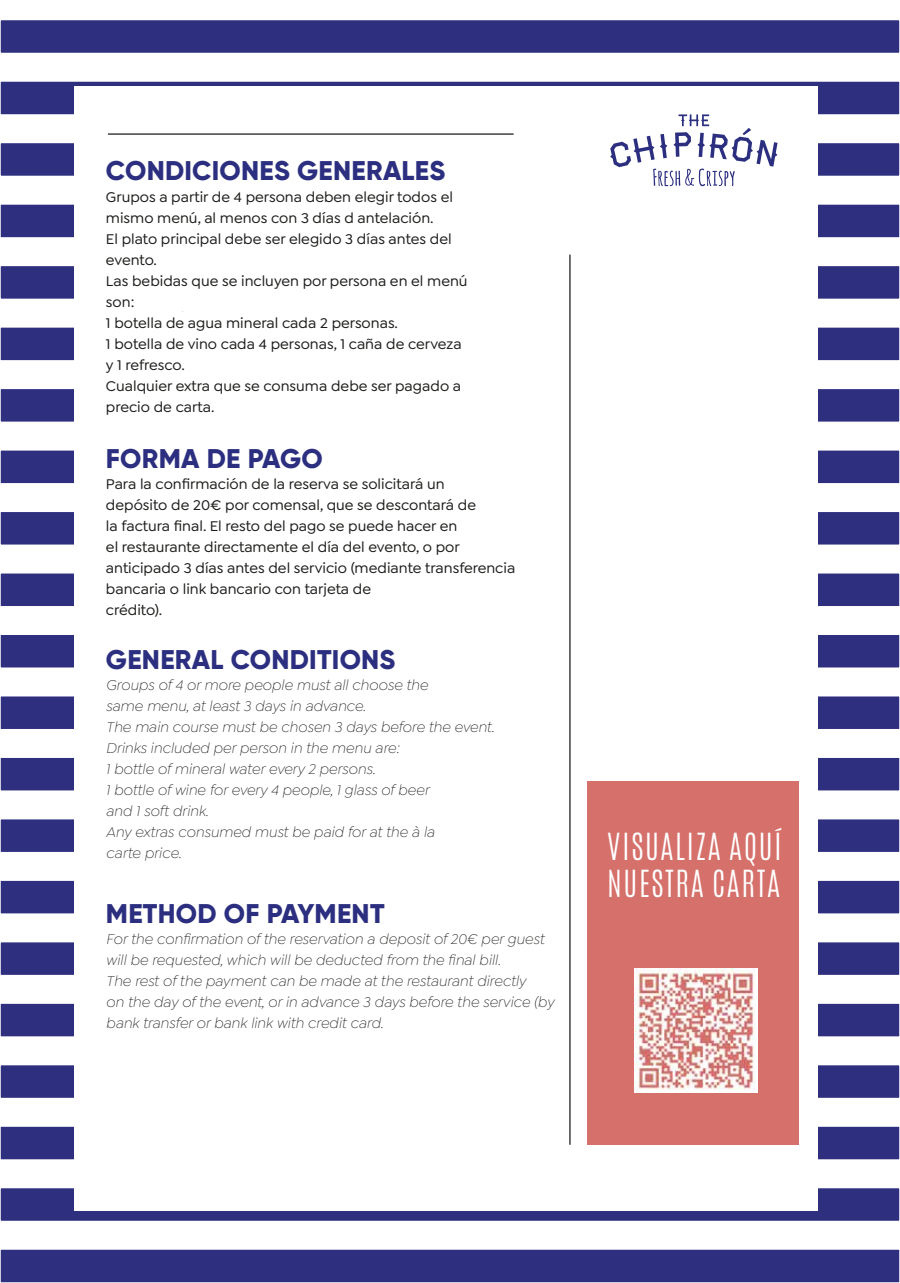
<style>
.page{position:relative;width:900px;height:1283px;background:#fff}
.page>*{position:absolute;margin:0;border:0;box-sizing:border-box;transform-origin:0 0}
.t1{font:300 31.2px/37.5px "Antonio";letter-spacing:.05em;color:#fff}
.t2{font:800 27px "Gilroy";letter-spacing:.01em;color:#2c2f80}
.t3{font:500 15px/21px "Goldplay";color:#1d1d1b}
.t4{font:italic 300 15px/21px "Goldplay";color:#1d1d1b}
</style>
<div class="page">
<div style="left:0;top:20px;width:900px;height:33px;background:#2f2f80"></div>
<div style="left:0;top:19px;width:900px;height:35px;border:2px solid #fff"></div>
<div style="left:0;top:81px;width:900px;height:34px;background:#2f2f80"></div>
<div style="left:0;top:80px;width:900px;height:36px;border:2px solid #fff"></div>
<div style="left:0;top:142px;width:900px;height:34px;background:#2f2f80"></div>
<div style="left:0;top:142px;width:900px;height:35px;border:2px solid #fff"></div>
<div style="left:0;top:204px;width:900px;height:34px;background:#2f2f80"></div>
<div style="left:0;top:203px;width:900px;height:36px;border:2px solid #fff"></div>
<div style="left:0;top:265px;width:900px;height:34px;background:#2f2f80"></div>
<div style="left:0;top:265px;width:900px;height:35px;border:2px solid #fff"></div>
<div style="left:0;top:327px;width:900px;height:34px;background:#2f2f80"></div>
<div style="left:0;top:326px;width:900px;height:35px;border:2px solid #fff"></div>
<div style="left:0;top:388px;width:900px;height:34px;background:#2f2f80"></div>
<div style="left:0;top:387px;width:900px;height:36px;border:2px solid #fff"></div>
<div style="left:0;top:450px;width:900px;height:34px;background:#2f2f80"></div>
<div style="left:0;top:449px;width:900px;height:35px;border:2px solid #fff"></div>
<div style="left:0;top:511px;width:900px;height:34px;background:#2f2f80"></div>
<div style="left:0;top:510px;width:900px;height:36px;border:2px solid #fff"></div>
<div style="left:0;top:572px;width:900px;height:34px;background:#2f2f80"></div>
<div style="left:0;top:572px;width:900px;height:35px;border:2px solid #fff"></div>
<div style="left:0;top:634px;width:900px;height:34px;background:#2f2f80"></div>
<div style="left:0;top:633px;width:900px;height:36px;border:2px solid #fff"></div>
<div style="left:0;top:695px;width:900px;height:34px;background:#2f2f80"></div>
<div style="left:0;top:695px;width:900px;height:35px;border:2px solid #fff"></div>
<div style="left:0;top:757px;width:900px;height:34px;background:#2f2f80"></div>
<div style="left:0;top:756px;width:900px;height:36px;border:2px solid #fff"></div>
<div style="left:0;top:818px;width:900px;height:34px;background:#2f2f80"></div>
<div style="left:0;top:817px;width:900px;height:36px;border:2px solid #fff"></div>
<div style="left:0;top:880px;width:900px;height:34px;background:#2f2f80"></div>
<div style="left:0;top:879px;width:900px;height:35px;border:2px solid #fff"></div>
<div style="left:0;top:941px;width:900px;height:34px;background:#2f2f80"></div>
<div style="left:0;top:940px;width:900px;height:36px;border:2px solid #fff"></div>
<div style="left:0;top:1003px;width:900px;height:34px;background:#2f2f80"></div>
<div style="left:0;top:1002px;width:900px;height:35px;border:2px solid #fff"></div>
<div style="left:0;top:1064px;width:900px;height:34px;background:#2f2f80"></div>
<div style="left:0;top:1063px;width:900px;height:36px;border:2px solid #fff"></div>
<div style="left:0;top:1125px;width:900px;height:34px;background:#2f2f80"></div>
<div style="left:0;top:1125px;width:900px;height:35px;border:2px solid #fff"></div>
<div style="left:0;top:1187px;width:900px;height:34px;background:#2f2f80"></div>
<div style="left:0;top:1186px;width:900px;height:36px;border:2px solid #fff"></div>
<div style="left:0;top:1248px;width:900px;height:34px;background:#2f2f80"></div>
<div style="left:0;top:1248px;width:900px;height:34px;border:2px solid #fff"></div>
<div style="left:74px;top:86px;width:744px;height:1124px;background:#fff"></div>
<svg style="left:610px;top:114px;width:167px;height:72px"></svg>
<hr style="left:569px;top:254px;width:1px;height:890px;background:#010101">
<div style="left:587px;top:781px;width:211px;height:363px;background:#d6706b"></div>
<img style="left:634px;top:968px;width:123px;height:124px">
<hr style="left:108px;top:133px;width:405px;height:2px;background:#010101">
<h2 class="t2" style="left:106px;top:154px;width:341px">CONDICIONES GENERALES</h2>
<p class="t3" style="left:106px;top:186px;width:363px">Grupos a partir de 4 persona deben elegir todos el mismo menú, al menos con 3 días d antelación.<br>El plato principal debe ser elegido 3 días antes del evento.<br>Las bebidas que se incluyen por persona en el menú son:<br>1 botella de agua mineral cada 2 personas.<br>1 botella de vino cada 4 personas, 1 caña de cerveza y 1 refresco.<br>Cualquier extra que se consuma debe ser pagado a precio de carta.</p>
<h2 class="t2" style="left:106px;top:441px;width:218px">FORMA DE PAGO</h2>
<p class="t3" style="left:106px;top:473px;width:411px">Para la confirmación de la reserva se solicitará un<br>depósito de 20€ por comensal, que se descontará de<br>la factura final. El resto del pago se puede hacer en<br>el restaurante directamente el día del evento, o por anticipado 3 días antes del servicio (mediante transferencia bancaria o link bancario con tarjeta de<br>crédito).</p>
<h2 class="t2" style="left:106px;top:642px;width:291px">GENERAL CONDITIONS</h2>
<p class="t4" style="left:106px;top:674px;width:390px">Groups of 4 or more people must all choose the<br>same menu, at least 3 days in advance.<br>The main course must be chosen 3 days before the event.<br>Drinks included per person in the menu are:<br>1 bottle of mineral water every 2 persons.<br>1 bottle of wine for every 4 people, 1 glass of beer<br>and 1 soft drink.<br>Any extras consumed must be paid for at the à la<br>carte price.</p>
<h2 class="t2" style="left:106px;top:896px;width:280px">METHOD OF PAYMENT</h2>
<p class="t4" style="left:106px;top:927px;width:450px">For the confirmation of the reservation a deposit of 20€ per guest will be requested, which will be deducted from the final bill.<br>The rest of the payment can be made at the restaurant directly<br>on the day of the event, or in advance 3 days before the service (by bank transfer or bank link with credit card.</p>
<h1 class="t1" style="left:607px;top:827px;width:176px">VISUALIZA AQUÍ<br>NUESTRA CARTA</h1>
</div>
